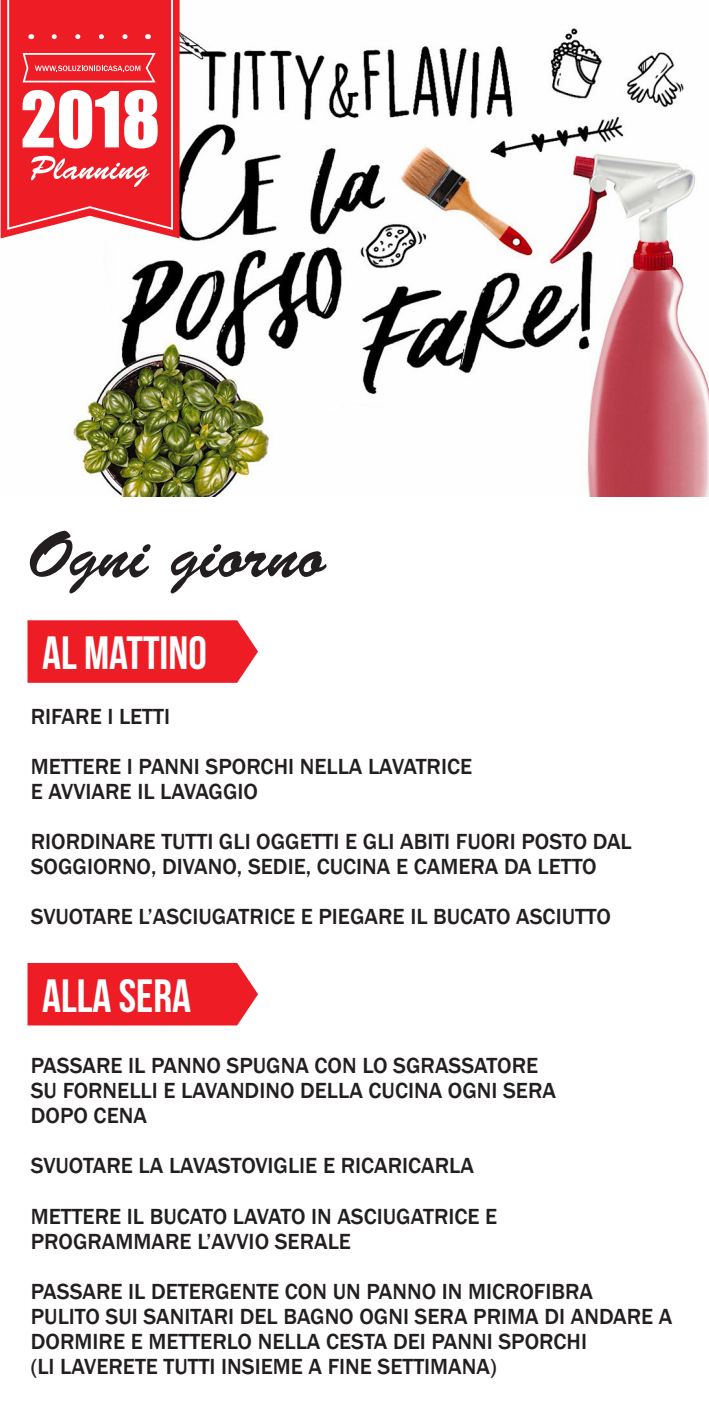
<style>
.page{position:relative;width:709px;height:1418px;background:#fff}
.page>*{position:absolute;margin:0;border:0;box-sizing:border-box;transform-origin:0 0}
.t1{font:66.5px "Brush Script Std";color:#231f20}
.t2{font:46.5px "Bebas Neue";color:#fff}
.t3{font:500 22.5px/25px "Franklin Gothic";color:#231f20}
</style>
<div class="page">
<img style="left:0;top:0;width:709px;height:496px">
<svg style="left:1px;top:0;width:179px;height:238px;fill:#ee1c25"></svg>
<svg style="left:6px;top:0;width:168px;height:231px"></svg>
<svg style="left:27px;top:620px;width:231px;height:63px;background:#ee2830"></svg>
<div style="left:27px;top:963px;width:231px;height:62px;background:#ee1c25"></div>
<h1 class="t1" style="left:28px;top:518px;width:300px">Ogni giorno</h1>
<h2 class="t2" style="left:42px;top:627px;width:166px">AL MATTINO</h2>
<p class="t3" style="left:31px;top:704px;width:141px">RIFARE I LETTI</p>
<p class="t3" style="left:31px;top:754px;width:443px">METTERE I PANNI SPORCHI NELLA LAVATRICE<br>E AVVIARE IL LAVAGGIO</p>
<p class="t3" style="left:31px;top:829px;width:602px">RIORDINARE TUTTI GLI OGGETTI E GLI ABITI FUORI POSTO DAL<br>SOGGIORNO, DIVANO, SEDIE, CUCINA E CAMERA DA LETTO</p>
<p class="t3" style="left:31px;top:904px;width:581px">SVUOTARE L’ASCIUGATRICE E PIEGARE IL BUCATO ASCIUTTO</p>
<h2 class="t2" style="left:42px;top:970px;width:150px">ALLA SERA</h2>
<p class="t3" style="left:31px;top:1053px;width:527px">PASSARE IL PANNO SPUGNA CON LO SGRASSATORE<br>SU FORNELLI E LAVANDINO DELLA CUCINA OGNI SERA<br>DOPO CENA</p>
<p class="t3" style="left:31px;top:1153px;width:444px">SVUOTARE LA LAVASTOVIGLIE E RICARICARLA</p>
<p class="t3" style="left:31px;top:1203px;width:468px">METTERE IL BUCATO LAVATO IN ASCIUGATRICE E<br>PROGRAMMARE L’AVVIO SERALE</p>
<p class="t3" style="left:31px;top:1278px;width:643px">PASSARE IL DETERGENTE CON UN PANNO IN MICROFIBRA<br>PULITO SUI SANITARI DEL BAGNO OGNI SERA PRIMA DI ANDARE A DORMIRE E METTERLO NELLA CESTA DEI PANNI SPORCHI<br>(LI LAVERETE TUTTI INSIEME A FINE SETTIMANA)</p>
</div>
